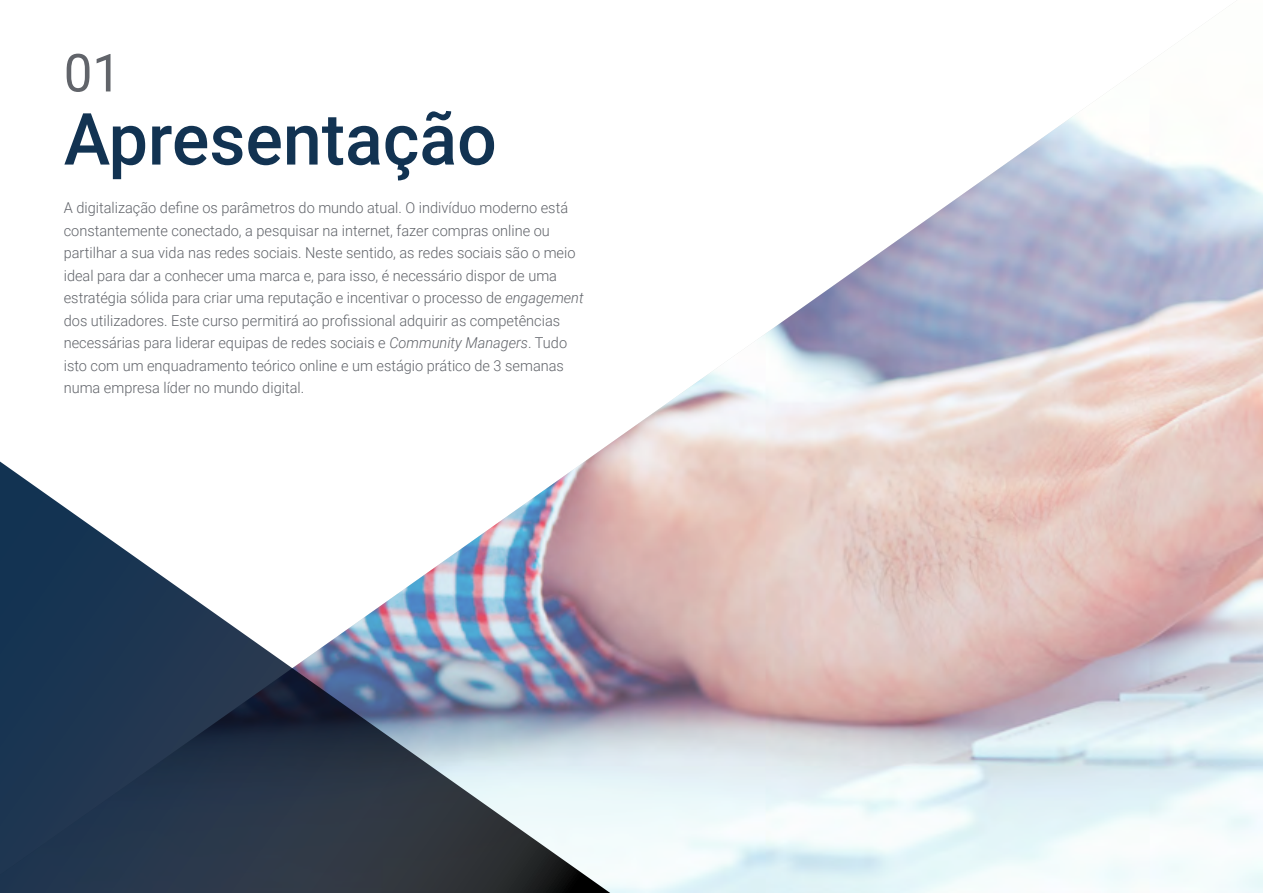
<style>
.page{position:relative;width:1263px;height:893px;background:#fff}
.page>*{position:absolute;margin:0;border:0;box-sizing:border-box;transform-origin:0 0}
.t1{font:500 72px "Roboto";color:#123352}
.t2{font:52.5px "Roboto";color:#61646a}
.t3{font:300 15px/22.5px "Roboto";color:#61646a}
.s1{font-style:italic}
</style>
<div class="page">
<img style="left:607px;top:114px;width:656px;height:779px">
<svg style="left:0;top:446px;width:640px;height:447px"></svg>
<h2 class="t2" style="left:64px;top:36px;width:59px">01</h2>
<h1 class="t1" style="left:64px;top:89px;width:435px">Apresentação</h1>
<p class="t3" style="left:64px;top:196px;width:521px">A digitalização define os parâmetros do mundo atual. O indivíduo moderno está constantemente conectado, a pesquisar na internet, fazer compras online ou partilhar a sua vida nas redes sociais. Neste sentido, as redes sociais são o meio ideal para dar a conhecer uma marca e, para isso, é necessário dispor de uma estratégia sólida para criar uma reputação e incentivar o processo de <span class="s1">engagement </span>dos utilizadores. Este curso permitirá ao profissional adquirir as competências necessárias para liderar equipas de redes sociais e <span class="s1">Community Managers</span>. Tudo isto com um enquadramento teórico online e um estágio prático de 3 semanas numa empresa líder no mundo digital.</p>
</div>
